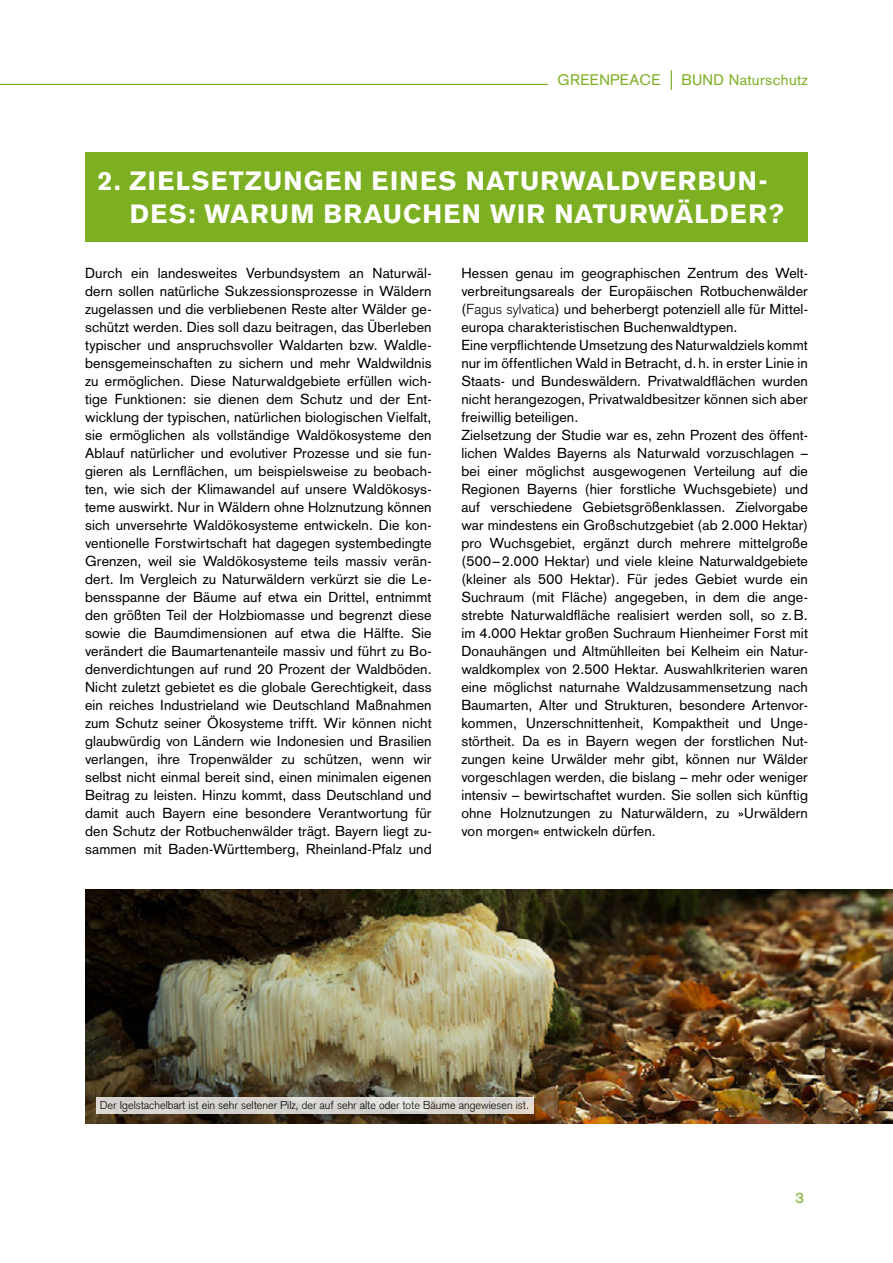
<style>
.page{position:relative;width:893px;height:1263px;background:#fff}
.page>*{position:absolute;margin:0;border:0;box-sizing:border-box;transform-origin:0 0}
.t1{font:700 26.25px/33.8px "Akzidenz Grotesk BQ";letter-spacing:.045em;color:#fff}
.t2{font:15px "Akzidenz Grotesk";letter-spacing:.02em;color:#7daf23}
.t3{font:14.25px/18px "Akzidenz Grotesk";letter-spacing:.01em;color:#000;text-align:justify}
.t4{font:300 11.25px "Akzidenz Grotesk";color:#000}
.s1{font-weight:300}
</style>
<div class="page">
<svg style="left:671px;top:70px;width:1px;height:20px"></svg>
<hr style="left:0;top:84px;width:548px;height:1px;background:#7daf23">
<div style="left:85px;top:152px;width:723px;height:90px;background:#7daf23"></div>
<img style="left:85px;top:890px;width:808px;height:234px">
<svg style="left:96px;top:1097px;width:437px;height:16px;background:#d8d6d2"></svg>
<p class="t2" style="left:558px;top:71px;width:104px">GREENPEACE</p>
<p class="t2" style="left:681px;top:71px;width:128px">BUND Naturschutz</p>
<h1 class="t1" style="left:130px;top:164px;width:655px;text-indent:-32px">2. ZIELSETZUNGEN EINES NATURWALDVERBUN-<br>DES: WARUM BRAUCHEN WIR NATURWÄLDER?</h1>
<p class="t3" style="left:85px;top:264px;width:348px">Durch ein landesweites Verbundsystem an Naturwäl&shy;dern sollen natürliche Sukzessionsprozesse in Wäldern zugelassen und die verbliebenen Reste alter Wälder ge&shy;schützt werden. Dies soll dazu beitragen, das Überleben typischer und anspruchsvoller Waldarten bzw. Waldle&shy;bensgemeinschaften zu sichern und mehr Waldwildnis zu ermöglichen. Diese Naturwaldgebiete erfüllen wich&shy;tige Funktionen: sie dienen dem Schutz und der Ent&shy;wicklung der typischen, natürlichen biologischen Vielfalt, sie ermöglichen als vollständige Waldökosysteme den Ablauf natürlicher und evolutiver Prozesse und sie fun&shy;gieren als Lernflächen, um beispielsweise zu beobach&shy;ten, wie sich der Klimawandel auf unsere Waldökosys&shy;teme auswirkt. Nur in Wäldern ohne Holznutzung können sich unversehrte Waldökosysteme entwickeln. Die kon&shy;ventionelle Forstwirtschaft hat dagegen systembedingte Grenzen, weil sie Waldökosysteme teils massiv verän&shy;dert. Im Vergleich zu Naturwäldern verkürzt sie die Le&shy;bensspanne der Bäume auf etwa ein Drittel, entnimmt den größten Teil der Holzbiomasse und begrenzt diese sowie die Baumdimensionen auf etwa die Hälfte. Sie verändert die Baumartenanteile massiv und führt zu Bo&shy;denverdichtungen auf rund 20 Prozent der Waldböden.<br>Nicht zuletzt gebietet es die globale Gerechtigkeit, dass ein reiches Industrieland wie Deutschland Maßnahmen zum Schutz seiner Ökosysteme trifft. Wir können nicht glaubwürdig von Ländern wie Indonesien und Brasilien verlangen, ihre Tropenwälder zu schützen, wenn wir selbst nicht einmal bereit sind, einen minimalen eigenen Beitrag zu leisten. Hinzu kommt, dass Deutschland und damit auch Bayern eine besondere Verantwortung für den Schutz der Rotbuchenwälder trägt. Bayern liegt zu&shy;sammen mit Baden-Württemberg, Rheinland-Pfalz und</p>
<p class="t3" style="left:461px;top:264px;width:348px;text-align:left">Hessen genau im geographischen Zentrum des Welt&shy;verbreitungsareals der Europäischen Rotbuchenwälder (<span class="s1">Fagus sylvatica</span>) und beherbergt potenziell alle für Mittel&shy;europa charakteristischen Buchenwaldtypen.<br>Eine verpflichtende Umsetzung des Naturwaldziels kommt nur im öffentlichen Wald in Betracht, d.h. in erster Linie in Staats- und Bundeswäldern. Privatwaldflächen wurden nicht herangezogen, Privatwaldbesitzer können sich aber freiwillig beteiligen.<br>Zielsetzung der Studie war es, zehn Prozent des öffent&shy;lichen Waldes Bayerns als Naturwald vorzuschlagen – bei einer möglichst ausgewogenen Verteilung auf die Regionen Bayerns (hier forstliche Wuchsgebiete) und auf verschiedene Gebietsgrößenklassen. Zielvorgabe war mindestens ein Großschutzgebiet (ab 2.000 Hektar) pro Wuchsgebiet, ergänzt durch mehrere mittelgroße (500–2.000 Hektar) und viele kleine Naturwaldgebiete (kleiner als 500 Hektar). Für jedes Gebiet wurde ein Suchraum (mit Fläche) angegeben, in dem die ange&shy;strebte Naturwaldfläche realisiert werden soll, so z.B. im 4.000 Hektar großen Suchraum Hienheimer Forst mit Donauhängen und Altmühlleiten bei Kelheim ein Natur&shy;waldkomplex von 2.500 Hektar. Auswahlkriterien waren eine möglichst naturnahe Waldzusammensetzung nach Baumarten, Alter und Strukturen, besondere Artenvor&shy;kommen, Unzerschnittenheit, Kompaktheit und Unge&shy;störtheit. Da es in Bayern wegen der forstlichen Nut&shy;zungen keine Urwälder mehr gibt, können nur Wälder vorgeschlagen werden, die bislang – mehr oder weniger intensiv – bewirtschaftet wurden. Sie sollen sich künftig ohne Holznutzungen zu Naturwäldern, zu »Urwäldern von morgen« entwickeln dürfen.</p>
<p class="t4" style="left:100px;top:1098px;width:431px">Der Igelstachelbart ist ein sehr seltener Pilz, der auf sehr alte oder tote Bäume angewiesen ist.</p>
<p class="t2" style="left:795px;top:1189px;width:10px">3</p>
</div>
